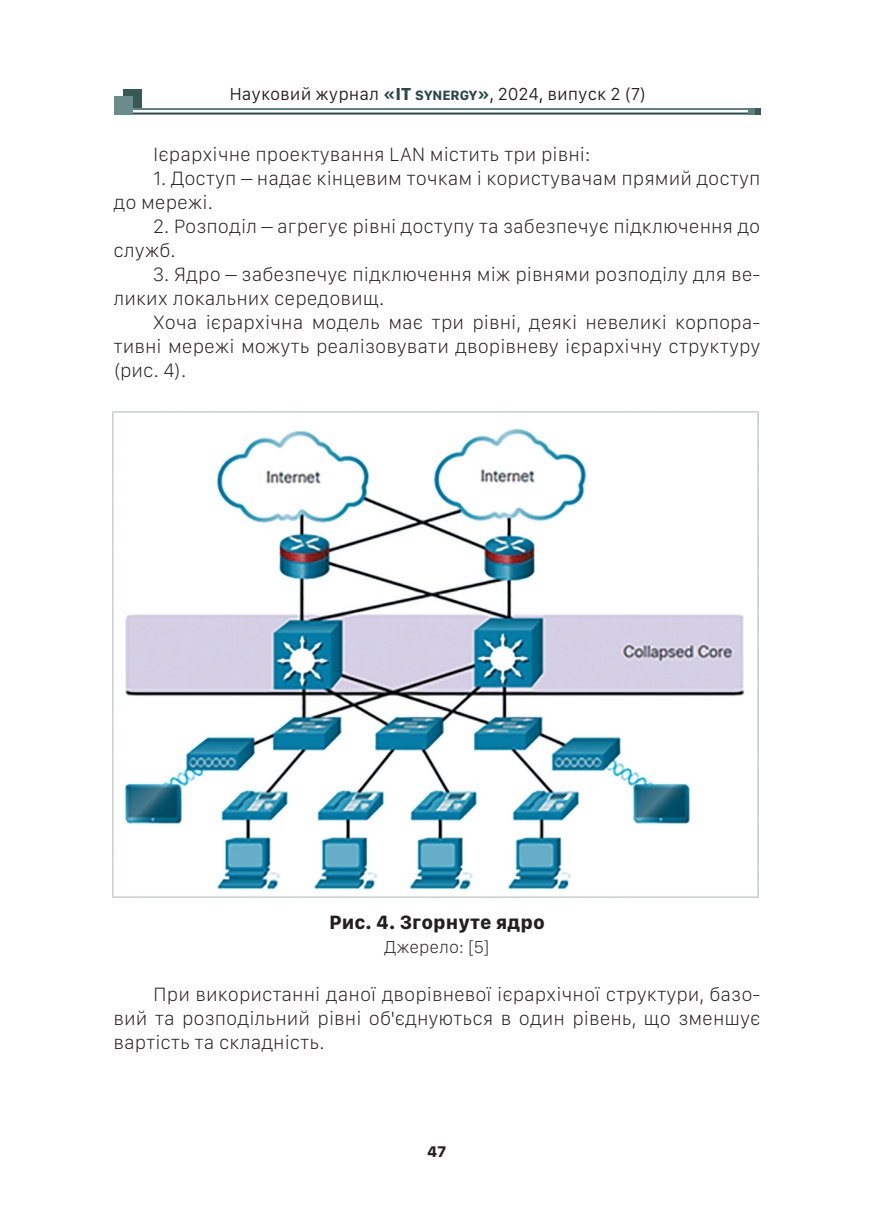
<style>
.page{position:relative;width:874px;height:1225px;background:#fff}
.page>*{position:absolute;margin:0;border:0;box-sizing:border-box;transform-origin:0 0}
.Text_основной_copy{font:100 20px/24px "SF Compact Text";color:#231f20}
.Рисунок{font:700 20px "SF Compact Text";color:#231f20}
.t1{font:300 18px "SF Compact Text";color:#231f20}
.Джерело{font:100 18px "SF Compact Text";color:#231f20}
.t2{font:700 16px "SF Compact Text";color:#231f20}
.s1{font-weight:700;color:#2c4843}
.s2{font-weight:700;font-size:14px;color:#2c4843}
</style>
<div class="page">
<hr style="left:114px;top:113px;width:633px;height:2px;background:#2c4843">
<hr style="left:114px;top:108px;width:633px;height:2px;background:#5d7f80">
<div style="left:754px;top:108px;width:6px;height:7px;background:#385a54"></div>
<div style="left:747px;top:108px;width:7px;height:7px;background:#5d7f80"></div>
<div style="left:124px;top:90px;width:18px;height:18px;background:#385a54"></div>
<div style="left:114px;top:96px;width:19px;height:19px;background:#6b8c8c"></div>
<img style="left:112px;top:411px;width:645px;height:487px">
<p class="t1" style="left:229px;top:84px;width:418px">Науковий журнал <span class="s1">«IT</span> <span class="s2">SYNERGY</span><span class="s1">»</span>, 2024, випуск 2 (7)</p>
<p class="Text_основной_copy" style="left:153px;top:142px;width:438px">Ієрархічне проектування LAN містить три рівні:</p>
<p class="Text_основной_copy" style="left:113px;top:166px;width:648px;text-indent:40px">1. Доступ – надає кінцевим точкам і користувачам прямий доступ до мережі.</p>
<p class="Text_основной_copy" style="left:113px;top:214px;width:648px;text-indent:40px">2. Розподіл – агрегує рівні доступу та забезпечує підключення до служб.</p>
<p class="Text_основной_copy" style="left:113px;top:262px;width:648px;text-indent:40px">3. Ядро – забезпечує підключення між рівнями розподілу для ве&shy;ликих локальних середовищ.</p>
<p class="Text_основной_copy" style="left:113px;top:310px;width:648px;text-align:justify;text-indent:40px">Хоча ієрархічна модель має три рівні, деякі невеликі корпора&shy;тивні мережі можуть реалізовувати дворівневу ієрархічну структуру (рис. 4).</p>
<p class="Рисунок" style="left:329px;top:910px;width:217px">Рис. 4. Згорнуте ядро</p>
<p class="Джерело" style="left:384px;top:936px;width:107px">Джерело: [5]</p>
<p class="Text_основной_copy" style="left:113px;top:982px;width:648px;text-align:justify;text-indent:40px">При використанні даної дворівневої ієрархічної структури, базо&shy;вий та розподільний рівні об'єднуються в один рівень, що зменшує вартість та складність.</p>
<p class="t2" style="left:427px;top:1142px;width:21px">47</p>
</div>
